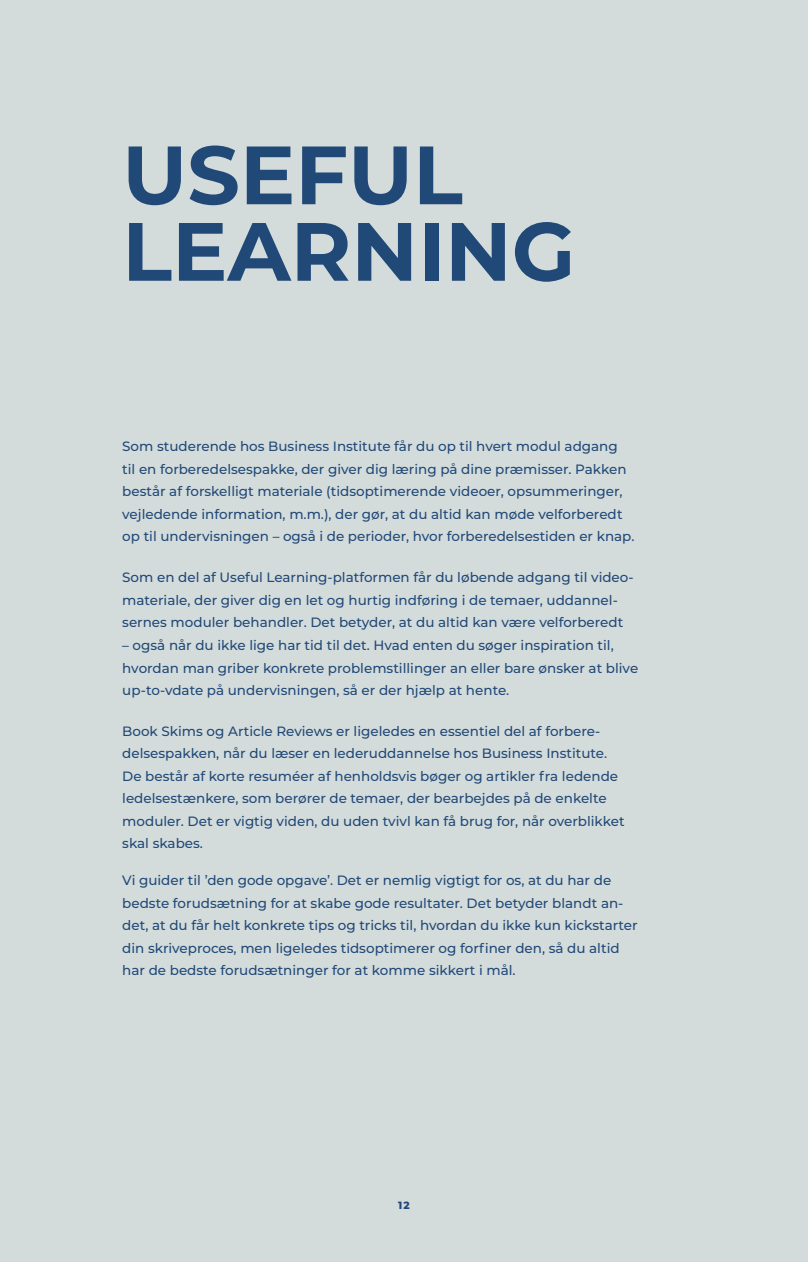
<style>
.page{position:relative;width:808px;height:1263px;background:#fff}
.page>*{position:absolute;margin:0;border:0;box-sizing:border-box;transform-origin:0 0}
.t1{font:700 82.5px "Montserrat";color:#214978}
.t2{font:500 13.5px/22.5px "Montserrat";color:#214978}
.t3{font:800 10.5px "Montserrat";color:#214978}
</style>
<div class="page">
<div style="left:0;top:0;width:808px;height:1262px;background:#d4dcdb"></div>
<p class="t1" style="left:122px;top:115px;width:342px">USEFUL</p>
<p class="t1" style="left:122px;top:192px;width:455px">LEARNING</p>
<p class="t2" style="left:122px;top:434px;width:514px">Som studerende hos Business Institute får du op til hvert modul adgang<br>til en forberedelsespakke, der giver dig læring på dine præmisser. Pakken består af forskelligt materiale (tidsoptimerende videoer, opsummeringer, vejledende information, m.m.), der gør, at du altid kan møde velforberedt op til undervisningen – også i de perioder, hvor forberedelsestiden er knap.</p>
<p class="t2" style="left:122px;top:566px;width:513px">Som en del af Useful Learning-platformen får du løbende adgang til video&shy;materiale, der giver dig en let og hurtig indføring i de temaer, uddannel&shy;sernes moduler behandler. Det betyder, at du altid kan være velforberedt</p>
<p class="t2" style="left:122px;top:633px;width:517px">– også når du ikke lige har tid til det. Hvad enten du søger inspiration til, hvordan man griber konkrete problemstillinger an eller bare ønsker at blive up-to-vdate på undervisningen, så er der hjælp at hente.</p>
<p class="t2" style="left:122px;top:719px;width:504px">Book Skims og Article Reviews er ligeledes en essentiel del af forbere&shy;delsespakken, når du læser en lederuddannelse hos Business Institute.<br>De består af korte resuméer af henholdsvis bøger og artikler fra ledende ledelsestænkere, som berører de temaer, der bearbejdes på de enkelte moduler. Det er vigtig viden, du uden tvivl kan få brug for, når overblikket skal skabes.</p>
<p class="t2" style="left:122px;top:868px;width:517px">Vi guider til ’den gode opgave’. Det er nemlig vigtigt for os, at du har de bedste forudsætning for at skabe gode resultater. Det betyder blandt an&shy;det, at du får helt konkrete tips og tricks til, hvordan du ikke kun kickstarter din skriveproces, men ligeledes tidsoptimerer og forfiner den, så du altid har de bedste forudsætninger for at komme sikkert i mål.</p>
<p class="t3" style="left:398px;top:1197px;width:13px">12</p>
</div>
